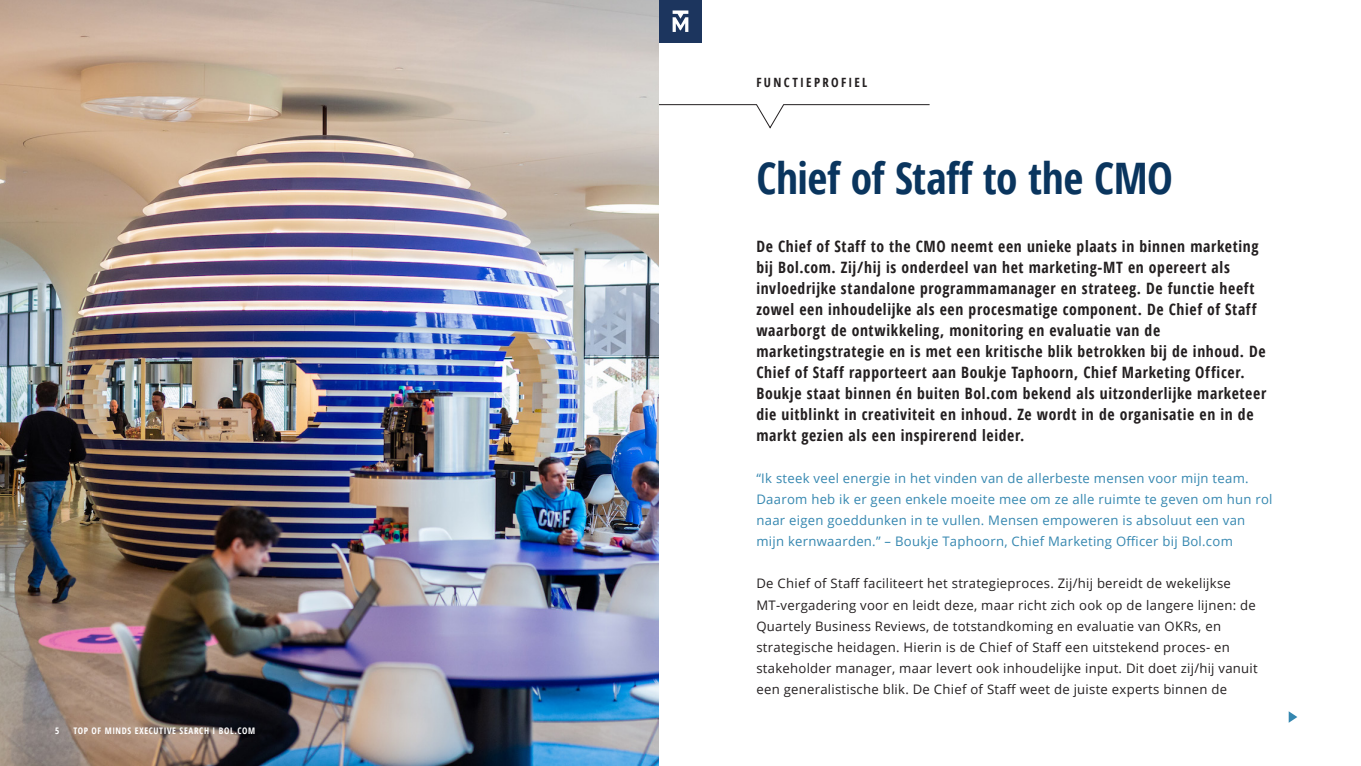
<style>
.page{position:relative;width:1361px;height:766px;background:#fff}
.page>*{position:absolute;margin:0;border:0;box-sizing:border-box;transform-origin:0 0}
.Page_header_kopie{font:700 condensed 43.42px "Open Sans";letter-spacing:-.01em;color:#0a355e}
.t1{font:700 condensed 15.67px/21px "Open Sans";letter-spacing:.04em;color:#231f20}
.t2{font:13.12px/21px "Open Sans";letter-spacing:.02em;color:#231f20}
.t3{font:13.12px/21px "Open Sans";letter-spacing:.02em;color:#3587b0}
.t4{font:700 condensed 12.75px "Open Sans";letter-spacing:.18em;color:#231f20}
.t5{font:700 condensed 9px "Open Sans";letter-spacing:.07em;color:#fff}
</style>
<div class="page">
<svg style="left:658px;top:104px;width:272px;height:24px"></svg>
<img style="left:0;top:0;width:658px;height:765px">
<svg style="left:1288px;top:711px;width:9px;height:11px"></svg>
<div style="left:659px;top:0;width:43px;height:43px;background:#1c355e"></div>
<svg style="left:672px;top:10px;width:16px;height:22px"></svg>
<p class="t5" style="left:55px;top:724px;width:6px">5</p>
<p class="t5" style="left:73px;top:724px;width:183px">TOP OF MINDS EXECUTIVE SEARCH I BOL.COM</p>
<p class="t4" style="left:756px;top:73px;width:112px">FUNCTIEPROFIEL</p>
<p class="Page_header_kopie" style="left:756px;top:148px;width:418px">Chief of Staff to the CMO</p>
<p class="t1" style="left:756px;top:235px;width:511px">De Chief of Staff to the CMO neemt een unieke plaats in binnen marketing bij Bol.com. Zij/hij is onderdeel van het marketing-MT en opereert als invloedrijke standalone programmamanager en strateeg. De functie heeft zowel een inhoudelijke als een procesmatige component. De Chief of Staff waarborgt de ontwikkeling, monitoring en evaluatie van de marketingstrategie en is met een kritische blik betrokken bij de inhoud. De Chief of Staff rapporteert aan Boukje Taphoorn, Chief Marketing Officer.<br>Boukje staat binnen én buiten Bol.com bekend als uitzonderlijke marketeer die uitblinkt in creativiteit en inhoud. Ze wordt in de organisatie en in de markt gezien als een inspirerend leider.</p>
<p class="t3" style="left:756px;top:467px;width:518px">“Ik steek veel energie in het vinden van de allerbeste mensen voor mijn team.<br>Daarom heb ik er geen enkele moeite mee om ze alle ruimte te geven om hun rol naar eigen goeddunken in te vullen. Mensen empoweren is absoluut een van mijn kernwaarden.” – Boukje Taphoorn, Chief Marketing Officer bij Bol.com</p>
<p class="t2" style="left:756px;top:572px;width:503px">De Chief of Staff faciliteert het strategieproces. Zij/hij bereidt de wekelijkse MT-vergadering voor en leidt deze, maar richt zich ook op de langere lijnen: de Quartely Business Reviews, de totstandkoming en evaluatie van OKRs, en strategische heidagen. Hierin is de Chief of Staff een uitstekend proces- en stakeholder manager, maar levert ook inhoudelijke input. Dit doet zij/hij vanuit een generalistische blik. De Chief of Staff weet de juiste experts binnen de</p>
</div>
